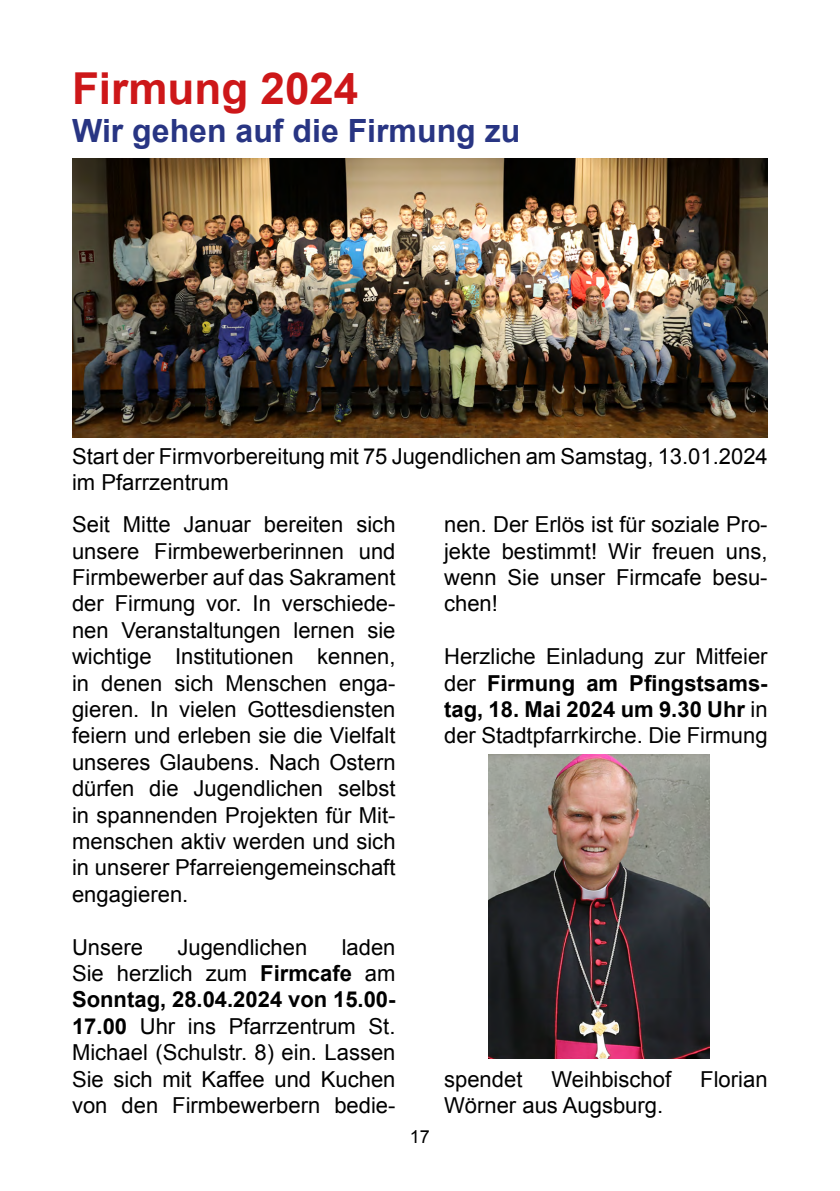
<style>
.page{position:relative;width:840px;height:1191px;background:#fff}
.page>*{position:absolute;margin:0;border:0;box-sizing:border-box;transform-origin:0 0}
.t1{font:700 44px "Arial";color:#cd1719}
.t2{font:700 32px "Arial";color:#283583}
.t3{font:22px/26.4px "Arial";color:#000;text-align:justify}
.t4{font:18px "Arial";color:#000}
.s1{font-weight:700}
</style>
<div class="page">
<img style="left:72px;top:159px;width:695px;height:278px">
<img style="left:488px;top:754px;width:221px;height:304px">
<h1 class="t1" style="left:72px;top:60px;width:288px">Firmung 2024</h1>
<h2 class="t2" style="left:72px;top:110px;width:449px">Wir gehen auf die Firmung zu</h2>
<p class="t3" style="left:72px;top:443px;width:697px">Start der Firmvorbereitung mit 75 Jugendlichen am Samstag, 13.01.2024 im Pfarrzentrum</p>
<p class="t3" style="left:72px;top:511px;width:325px">Seit Mitte Januar bereiten sich unsere Firmbewerberinnen und Firmbewerber auf das Sakrament der Firmung vor. In verschiede&shy;nen Veranstaltungen lernen sie wichtige Institutionen kennen, in denen sich Menschen enga&shy;gieren. In vielen Gottesdiensten feiern und erleben sie die Vielfalt unseres Glaubens. Nach Ostern dürfen die Jugendlichen selbst in spannenden Projekten für Mit&shy;menschen aktiv werden und sich in unserer Pfarreiengemeinschaft engagieren.</p>
<p class="t3" style="left:72px;top:934px;width:72px">Unsere</p>
<p class="t3" style="left:177px;top:934px;width:131px">Jugendlichen</p>
<p class="t3" style="left:444px;top:511px;width:325px">nen. Der Erlös ist für soziale Pro&shy;jekte bestimmt! Wir freuen uns, wenn Sie unser Firmcafe besu&shy;chen!</p>
<p class="t3" style="left:444px;top:643px;width:325px">Herzliche Einladung zur Mitfeier der <span class="s1">Firmung am Pfingstsams&shy;tag, 18. Mai 2024 um 9.30 Uhr</span> in der Stadtpfarrkirche. Die Firmung</p>
<p class="t3" style="left:72px;top:934px;width:325px;text-indent:269px">laden Sie herzlich zum <span class="s1">Firmcafe</span> am <span class="s1">Sonntag, 28.04.2024 von 15.00- 17.00</span> Uhr ins Pfarrzentrum St.<br>Michael (Schulstr. 8) ein. Lassen Sie sich mit Kaffee und Kuchen von den Firmbewerbern bedie-</p>
<p class="t3" style="left:444px;top:1066px;width:80px">spendet</p>
<p class="t3" style="left:551px;top:1066px;width:121px">Weihbischof</p>
<p class="t3" style="left:700px;top:1066px;width:69px">Florian</p>
<p class="t3" style="left:444px;top:1092px;width:220px">Wörner aus Augsburg.</p>
<p class="t4" style="left:410px;top:1125px;width:22px">17</p>
</div>
